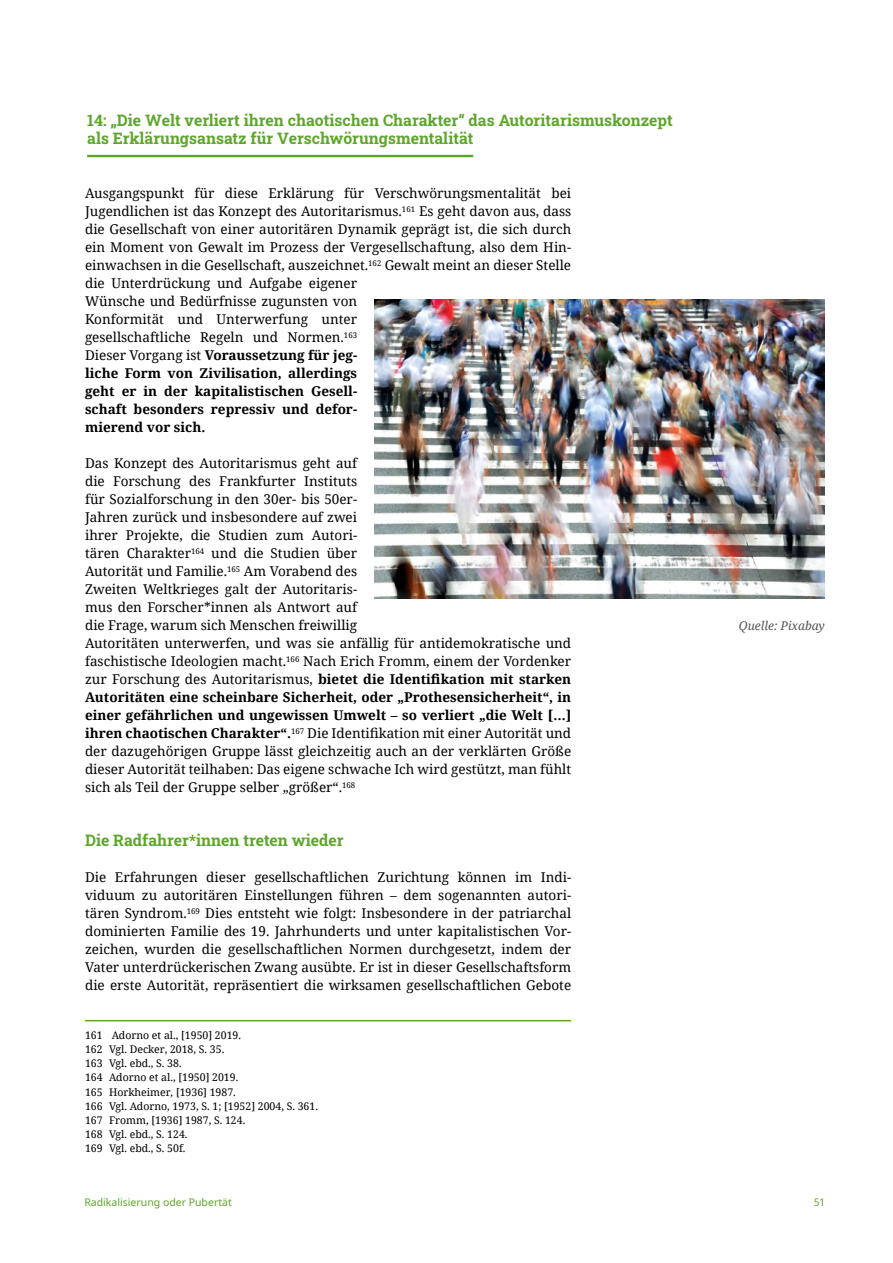
<style>
.page{position:relative;width:893px;height:1263px;background:#fff}
.page>*{position:absolute;margin:0;border:0;box-sizing:border-box;transform-origin:0 0}
.t1{font:700 15.75px/18px "Roboto Slab";color:#5ca629}
.t2{font:13.5px/18px "Noto Serif";color:#000}
.t3{font:italic 12px "Noto Serif";color:#565655}
.t4{font:10.5px/14.1px "Noto Serif";color:#000}
.t5{font:10.5px "Noto Sans";color:#5ca629}
.t6{font:semi-condensed 10.5px "Noto Sans";color:#5ca629}
.s1{font-weight:700}
</style>
<div class="page">
<hr style="left:85px;top:1020px;width:486px;height:1px;background:#5ca629">
<img style="left:374px;top:299px;width:451px;height:299px">
<hr style="left:87px;top:155px;width:386px;height:2px;background:#5ca629">
<p class="t1" style="left:87px;top:111px;width:587px">14: „Die Welt verliert ihren chaotischen Charakter“ das Autoritarismuskonzept als Erklärungsansatz für Verschwörungsmentalität</p>
<p class="t2" style="left:85px;top:184px;width:488px">Ausgangspunkt für diese Erklärung für Verschwörungsmentalität bei Jugendlichen ist das Konzept des Autoritarismus.<sup>161</sup> Es geht davon aus, dass die Gesellschaft von einer autoritären Dynamik geprägt ist, die sich durch ein Moment von Gewalt im Prozess der Vergesellschaftung, also dem Hin&shy;einwachsen in die Gesellschaft, auszeichnet.<sup>162</sup> Gewalt meint an dieser Stelle die Unterdrückung und Aufgabe eigener<br>Wünsche und Bedürfnisse zugunsten von<br>Konformität und Unterwerfung unter<br>gesellschaftliche Regeln und Normen.<sup>163<br></sup>Dieser Vorgang ist <span class="s1">Voraussetzung für jeg-<br>liche Form von Zivilisation, allerdings<br>geht er in der kapitalistischen Gesell-<br>schaft besonders repressiv und defor-<br>mierend vor sich.</span></p>
<p class="t2" style="left:85px;top:454px;width:488px">Das Konzept des Autoritarismus geht auf<br>die Forschung des Frankfurter Instituts<br>für Sozialforschung in den 30er- bis 50er-<br>Jahren zurück und insbesondere auf zwei<br>ihrer Projekte, die Studien zum Autori-<br>tären Charakter<sup>164</sup> und die Studien über<br>Autorität und Familie.<sup>165</sup> Am Vorabend des<br>Zweiten Weltkrieges galt der Autoritaris-<br>mus den Forscher*innen als Antwort auf<br>die Frage, warum sich Menschen freiwillig<br>Autoritäten unterwerfen, und was sie anfällig für antidemokratische und faschistische Ideologien macht.<sup>166</sup> Nach Erich Fromm, einem der Vordenker zur Forschung des Autoritarismus, <span class="s1">bietet die Identifikation mit starken Autoritäten eine scheinbare Sicherheit, oder „Prothesensicherheit“, in einer gefährlichen und ungewissen Umwelt – so verliert „die Welt […] ihren chaotischen Charakter“.</span><sup>167</sup> Die Identifikation mit einer Autorität und der dazugehörigen Gruppe lässt gleichzeitig auch an der verklärten Größe dieser Autorität teilhaben: Das eigene schwache Ich wird gestützt, man fühlt sich als Teil der Gruppe selber „größer“.<sup>168</sup></p>
<p class="t1" style="left:85px;top:830px;width:260px">Die Radfahrer*innen treten wieder</p>
<p class="t2" style="left:85px;top:868px;width:488px;text-align:justify">Die Erfahrungen dieser gesellschaftlichen Zurichtung können im Indi&shy;viduum zu autoritären Einstellungen führen – dem sogenannten autori&shy;tären Syndrom.<sup>169</sup> Dies entsteht wie folgt: Insbesondere in der patriarchal dominierten Familie des 19. Jahrhunderts und unter kapitalistischen Vor&shy;zeichen, wurden die gesellschaftlichen Normen durchgesetzt, indem der Vater unterdrückerischen Zwang ausübte. Er ist in dieser Gesellschaftsform die erste Autorität, repräsentiert die wirksamen gesellschaftlichen Gebote</p>
<p class="t4" style="left:85px;top:1028px;width:234px">161 Adorno et al., [1950] 2019.<br>162 Vgl. Decker, 2018, S. 35.<br>163 Vgl. ebd., S. 38.<br>164 Adorno et al., [1950] 2019.<br>165 Horkheimer, [1936] 1987.<br>166 Vgl. Adorno, 1973, S. 1; [1952] 2004, S. 361.<br>167 Fromm, [1936] 1987, S. 124.<br>168 Vgl. ebd., S. 124.<br>169 Vgl. ebd., S. 50f.</p>
<p class="t3" style="left:739px;top:617px;width:88px">Quelle: Pixabay</p>
<p class="t5" style="left:84px;top:1195px;width:149px">Radikalisierung oder Pubertät</p>
<p class="t6" style="left:814px;top:1195px;width:12px">51</p>
</div>
